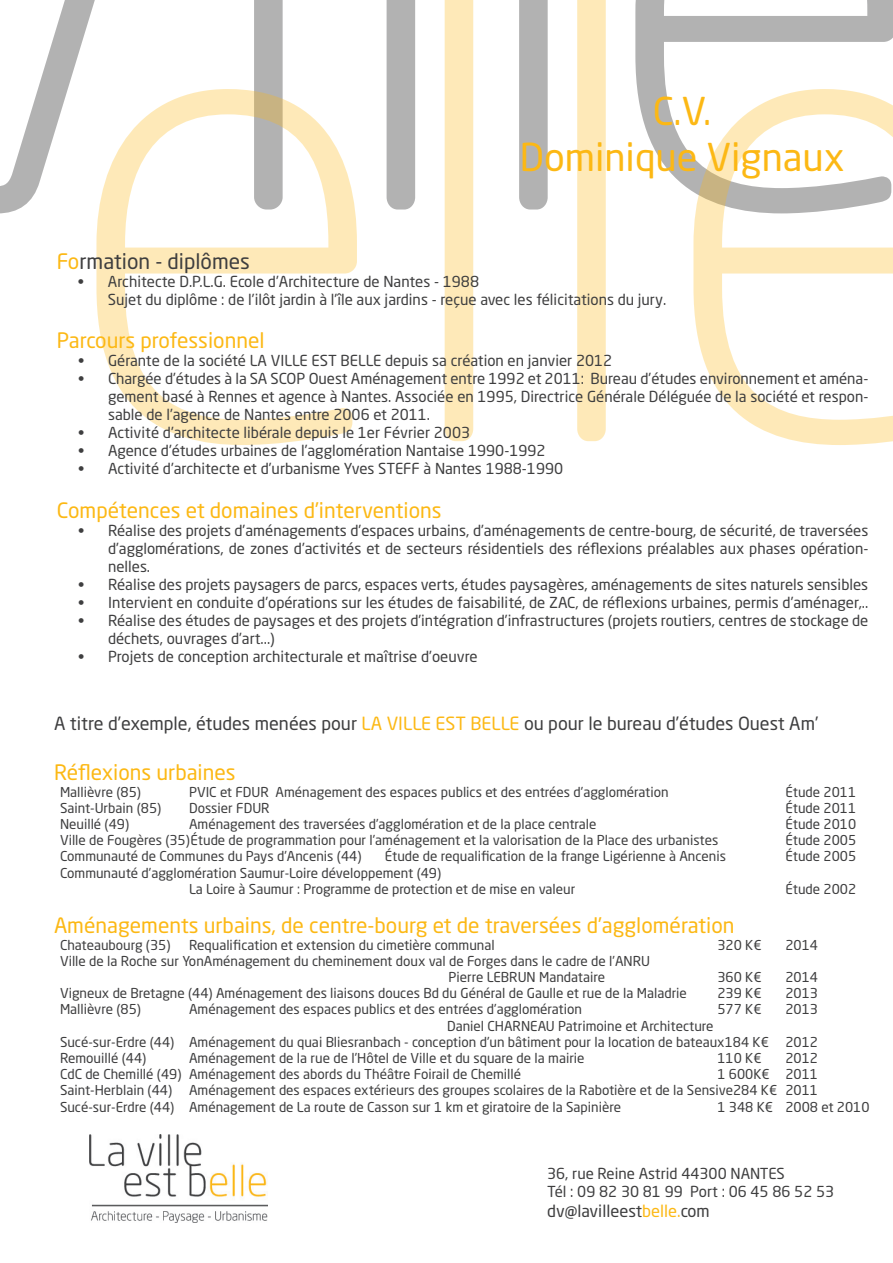
<style>
.page{position:relative;width:893px;height:1263px;background:#fff}
.page>*{position:absolute;margin:0;border:0;box-sizing:border-box;transform-origin:0 0}
.t1{font:37.95px "Neo Sans Std";color:#fcb814}
.Style_de_paragraphe{font:21px "Neo Sans Std";color:#fcb814}
.Style_de_paragraphe-2{font:21px "Neo Sans Std";color:#3e3e3f}
._4{font:21px "Neo Sans Std";color:#fcb814}
.Style_de_paragraphe-3{font:18px "Neo Sans Std";color:#3e3e3f}
.t2{font:16.5px "Neo Sans Std";color:#3e3e3f}
.Style_de_paragraphe-4{font:15px/18px "Neo Sans Std";color:#3e3e3f;text-align:justify}
._4-2{font:13.5px "Neo Sans Std";color:#3e3e3f}
.s1{color:#fcb814}
</style>
<div class="page">
<svg style="left:0;top:0;width:95px;height:213px"></svg>
<div style="left:254px;top:0;width:29px;height:89px;background:#b2b2b2"></div>
<div style="left:387px;top:0;width:28px;height:210px;background:#b2b2b2"></div>
<svg style="left:519px;top:0;width:29px;height:210px;background:#b4b4b4"></svg>
<svg style="left:635px;top:0;width:258px;height:192px"></svg>
<svg style="left:96px;top:89px;width:261px;height:356px"></svg>
<div style="left:445px;top:0;width:28px;height:441px;background:#fee9b8"></div>
<svg style="left:577px;top:0;width:29px;height:441px;background:#fee9b9"></svg>
<svg style="left:693px;top:89px;width:200px;height:356px"></svg>
<img style="left:89px;top:1135px;width:178px;height:87px">
<p class="t1" style="left:653px;top:88px;width:60px">C.V.</p>
<p class="t1" style="left:520px;top:134px;width:326px">Dominique Vignaux</p>
<p class="Style_de_paragraphe-2" style="left:57px;top:248px;width:195px"><span class="s1">Fo</span>rmation - diplômes</p>
<p class="Style_de_paragraphe-4" style="left:78px;top:272px;width:403px">• Architecte D.P.L.G. Ecole d’Architecture de Nantes - 1988</p>
<p class="Style_de_paragraphe-4" style="left:108px;top:290px;width:560px">Sujet du diplôme : de l’ilôt jardin à l’île aux jardins - reçue avec les félicitations du jury.</p>
<p class="Style_de_paragraphe" style="left:57px;top:328px;width:209px">Parcours professionnel</p>
<p class="Style_de_paragraphe-4" style="left:78px;top:352px;width:536px">• Gérante de la société LA VILLE EST BELLE depuis sa création en janvier 2012</p>
<p class="Style_de_paragraphe-4" style="left:108px;top:370px;width:762px;text-indent:-30px">• Chargée d’études à la SA SCOP Ouest Aménagement entre 1992 et 2011: Bureau d’études environnement et aména&shy;gement basé à Rennes et agence à Nantes. Associée en 1995, Directrice Générale Déléguée de la société et respon&shy;sable de l’agence de Nantes entre 2006 et 2011.</p>
<p class="Style_de_paragraphe-4" style="left:78px;top:424px;width:394px">• Activité d’architecte libérale depuis le 1er Février 2003</p>
<p class="Style_de_paragraphe-4" style="left:78px;top:442px;width:469px">• Agence d’études urbaines de l’agglomération Nantaise 1990-1992</p>
<p class="Style_de_paragraphe-4" style="left:78px;top:460px;width:487px">• Activité d’architecte et d’urbanisme Yves STEFF à Nantes 1988-1990</p>
<p class="Style_de_paragraphe" style="left:57px;top:497px;width:386px">Compétences et domaines d’interventions</p>
<p class="Style_de_paragraphe-4" style="left:108px;top:521px;width:762px;text-indent:-30px">• Réalise des projets d’aménagements d’espaces urbains, d’aménagements de centre-bourg, de sécurité, de traversées d’agglomérations, de zones d’activités et de secteurs résidentiels des réflexions préalables aux phases opération&shy;nelles.</p>
<p class="Style_de_paragraphe-4" style="left:78px;top:575px;width:791px">• Réalise des projets paysagers de parcs, espaces verts, études paysagères, aménagements de sites naturels sensibles</p>
<p class="Style_de_paragraphe-4" style="left:78px;top:593px;width:792px">• Intervient en conduite d’opérations sur les études de faisabilité, de ZAC, de réflexions urbaines, permis d’aménager,..</p>
<p class="Style_de_paragraphe-4" style="left:108px;top:611px;width:762px;text-indent:-30px">• Réalise des études de paysages et des projets d’intégration d’infrastructures (projets routiers, centres de stockage de déchets, ouvrages d’art...)</p>
<p class="Style_de_paragraphe-4" style="left:78px;top:647px;width:401px">• Projets de conception architecturale et maîtrise d’oeuvre</p>
<p class="Style_de_paragraphe-3" style="left:54px;top:712px;width:766px">A titre d’exemple, études menées pour <span class="s1">LA VILLE EST BELLE</span> ou pour le bureau d’études Ouest Am’</p>
<p class="_4" style="left:54px;top:760px;width:183px">Réflexions urbaines</p>
<p class="_4-2" style="left:60px;top:783px;width:82px">Mallièvre (85)</p>
<p class="_4-2" style="left:189px;top:783px;width:481px">PVIC et FDUR Aménagement des espaces publics et des entrées d’agglomération</p>
<p class="_4-2" style="left:785px;top:783px;width:72px">Étude 2011</p>
<p class="_4-2" style="left:60px;top:799px;width:103px">Saint-Urbain (85)</p>
<p class="_4-2" style="left:189px;top:799px;width:82px">Dossier FDUR</p>
<p class="_4-2" style="left:785px;top:799px;width:72px">Étude 2011</p>
<p class="_4-2" style="left:60px;top:816px;width:71px">Neuillé (49)</p>
<p class="_4-2" style="left:189px;top:816px;width:409px">Aménagement des traversées d’agglomération et de la place centrale</p>
<p class="_4-2" style="left:785px;top:816px;width:72px">Étude 2010</p>
<p class="_4-2" style="left:60px;top:832px;width:660px">Ville de Fougères (35) Étude de programmation pour l’aménagement et la valorisation de la Place des urbanistes</p>
<p class="_4-2" style="left:785px;top:832px;width:72px">Étude 2005</p>
<p class="_4-2" style="left:60px;top:848px;width:303px">Communauté de Communes du Pays d’Ancenis (44)</p>
<p class="_4-2" style="left:385px;top:848px;width:343px">Étude de requalification de la frange Ligérienne à Ancenis</p>
<p class="_4-2" style="left:785px;top:848px;width:72px">Étude 2005</p>
<p class="_4-2" style="left:60px;top:864px;width:383px">Communauté d’agglomération Saumur-Loire développement (49)</p>
<p class="_4-2" style="left:189px;top:880px;width:388px">La Loire à Saumur : Programme de protection et de mise en valeur</p>
<p class="_4-2" style="left:785px;top:880px;width:72px">Étude 2002</p>
<p class="Style_de_paragraphe" style="left:54px;top:913px;width:682px">Aménagements urbains, de centre-bourg et de traversées d’agglomération</p>
<p class="_4-2" style="left:60px;top:936px;width:112px">Chateaubourg (35)</p>
<p class="_4-2" style="left:189px;top:936px;width:307px">Requalification et extension du cimetière communal</p>
<p class="_4-2" style="left:717px;top:936px;width:46px">320 K€</p>
<p class="_4-2" style="left:785px;top:936px;width:34px">2014</p>
<p class="_4-2" style="left:60px;top:952px;width:592px">Ville de la Roche sur YonAménagement du cheminement doux val de Forges dans le cadre de l’ANRU</p>
<p class="_4-2" style="left:449px;top:969px;width:158px">Pierre LEBRUN Mandataire</p>
<p class="_4-2" style="left:717px;top:969px;width:46px">360 K€</p>
<p class="_4-2" style="left:785px;top:969px;width:34px">2014</p>
<p class="_4-2" style="left:60px;top:985px;width:628px">Vigneux de Bretagne (44) Aménagement des liaisons douces Bd du Général de Gaulle et rue de la Maladrie</p>
<p class="_4-2" style="left:717px;top:985px;width:46px">239 K€</p>
<p class="_4-2" style="left:785px;top:985px;width:34px">2013</p>
<p class="_4-2" style="left:60px;top:1001px;width:82px">Mallièvre (85)</p>
<p class="_4-2" style="left:189px;top:1001px;width:394px">Aménagement des espaces publics et des entrées d’agglomération</p>
<p class="_4-2" style="left:717px;top:1001px;width:46px">577 K€</p>
<p class="_4-2" style="left:785px;top:1001px;width:34px">2013</p>
<p class="_4-2" style="left:447px;top:1017px;width:268px">Daniel CHARNEAU Patrimoine et Architecture</p>
<p class="_4-2" style="left:60px;top:1033px;width:760px">Sucé-sur-Erdre (44) Aménagement du quai Bliesranbach - conception d’un bâtiment pour la location de bateaux184 K€ 2012</p>
<p class="_4-2" style="left:60px;top:1050px;width:88px">Remouillé (44)</p>
<p class="_4-2" style="left:189px;top:1050px;width:397px">Aménagement de la rue de l’Hôtel de Ville et du square de la mairie</p>
<p class="_4-2" style="left:717px;top:1050px;width:46px">110 K€</p>
<p class="_4-2" style="left:785px;top:1050px;width:34px">2012</p>
<p class="_4-2" style="left:60px;top:1066px;width:463px">CdC de Chemillé (49) Aménagement des abords du Théâtre Foirail de Chemillé</p>
<p class="_4-2" style="left:717px;top:1066px;width:102px">1 600K€ 2011</p>
<p class="_4-2" style="left:60px;top:1082px;width:760px">Saint-Herblain (44) Aménagement des espaces extérieurs des groupes scolaires de la Rabotière et de la Sensive284 K€ 2011</p>
<p class="_4-2" style="left:60px;top:1098px;width:562px">Sucé-sur-Erdre (44) Aménagement de La route de Casson sur 1 km et giratoire de la Sapinière</p>
<p class="_4-2" style="left:717px;top:1098px;width:154px">1 348 K€ 2008 et 2010</p>
<p class="Style_de_paragraphe-4" style="left:547px;top:1164px;width:239px">36, rue Reine Astrid 44300 NANTES</p>
<p class="Style_de_paragraphe-4" style="left:547px;top:1182px;width:289px">Tél : 09 82 30 81 99 Port : 06 45 86 52 53</p>
<p class="t2" style="left:547px;top:1201px;width:164px">dv@lavilleest<span class="s1">belle.</span>com</p>
</div>
